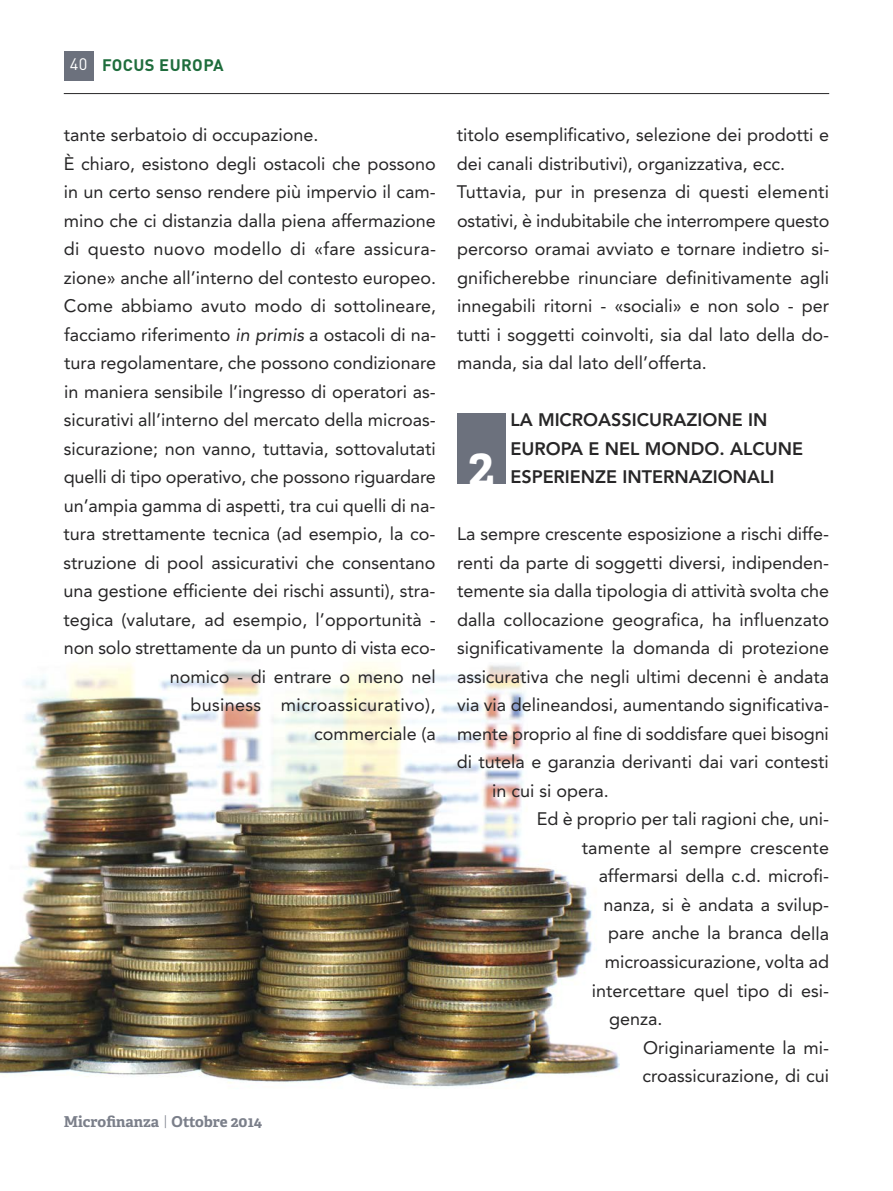
<style>
.page{position:relative;width:893px;height:1191px;background:#fff}
.page>*{position:absolute;margin:0;border:0;box-sizing:border-box;transform-origin:0 0}
.t1{font:700 55.5px "Adelle Basic";color:#fff;scale:.9 1}
.t2{font:18px/28.5px "Avenir";color:#272627}
.t3{font:800 18px/28.5px "Avenir";color:#272627}
.t4{font:18px "Avenir";letter-spacing:.02em;color:#272627}
.t5{font:700 16.5px "DIN";letter-spacing:.025em;color:#1e6d3c}
.t6{font:700 15px "Adelle Basic";color:#7b7f8a}
.s1{font-weight:400;color:#fff}
.s2{font-style:italic}
.s3{font-family:"DIN";font-weight:300}
</style>
<div class="page">
<img style="left:0;top:658px;width:620px;height:429px">
<div style="left:64px;top:51px;width:30px;height:30px;background:#6c717d"></div>
<hr style="left:64px;top:93px;width:765px;height:1px;background:#272627">
<div style="left:457px;top:413px;width:49px;height:71px;background:#6c717d"></div>
<p class="t5" style="left:70px;top:56px;width:155px"><span class="s1">40</span> FOCUS EUROPA</p>
<p class="t2" style="left:64px;top:122px;width:256px">tante serbatoio di occupazione.</p>
<p class="t2" style="left:64px;top:151px;width:374px">È chiaro, esistono degli ostacoli che possono</p>
<p class="t2" style="left:64px;top:179px;width:374px">in un certo senso rendere più impervio il cam-</p>
<p class="t2" style="left:64px;top:208px;width:374px">mino che ci distanzia dalla piena affermazione</p>
<p class="t4" style="left:64px;top:242px;width:374px">di questo nuovo modello di «fare assicura-</p>
<p class="t2" style="left:64px;top:265px;width:374px">zione» anche all’interno del contesto europeo.</p>
<p class="t2" style="left:64px;top:293px;width:374px">Come abbiamo avuto modo di sottolineare,</p>
<p class="t2" style="left:64px;top:322px;width:374px">facciamo riferimento <span class="s2">in primis</span> a ostacoli di na-</p>
<p class="t2" style="left:64px;top:350px;width:374px">tura regolamentare, che possono condizionare</p>
<p class="t2" style="left:64px;top:379px;width:373px">in maniera sensibile l’ingresso di operatori as-</p>
<p class="t2" style="left:64px;top:407px;width:374px">sicurativi all’interno del mercato della microas-</p>
<p class="t2" style="left:64px;top:436px;width:374px">sicurazione; non vanno, tuttavia, sottovalutati</p>
<p class="t2" style="left:64px;top:464px;width:374px">quelli di tipo operativo, che possono riguardare</p>
<p class="t2" style="left:64px;top:493px;width:373px">un’ampia gamma di aspetti, tra cui quelli di na-</p>
<p class="t2" style="left:63px;top:521px;width:374px">tura strettamente tecnica (ad esempio, la co-</p>
<p class="t2" style="left:63px;top:550px;width:374px">struzione di pool assicurativi che consentano</p>
<p class="t2" style="left:63px;top:578px;width:374px">una gestione efficiente dei rischi assunti), stra-</p>
<p class="t2" style="left:63px;top:607px;width:374px">tegica (valutare, ad esempio, l’opportunità -</p>
<p class="t2" style="left:64px;top:635px;width:373px">non solo strettamente da un punto di vista eco-</p>
<p class="t2" style="left:170px;top:664px;width:267px">nomico - di entrare o meno nel</p>
<p class="t4" style="left:191px;top:698px;width:247px">business microassicurativo),</p>
<p class="t2" style="left:314px;top:721px;width:123px">commerciale (a</p>
<p class="t6" style="left:64px;top:1116px;width:200px">Microfinanza <span class="s3">|</span> Ottobre 2014</p>
<p class="t2" style="left:457px;top:122px;width:374px">titolo esemplificativo, selezione dei prodotti e dei canali distributivi), organizzativa, ecc.<br>Tuttavia, pur in presenza di questi elementi ostativi, è indubitabile che interrompere questo percorso oramai avviato e tornare indietro si&shy;gnificherebbe rinunciare definitivamente agli innegabili ritorni - «sociali» e non solo - per tutti i soggetti coinvolti, sia dal lato della do&shy;manda, sia dal lato dell’offerta.</p>
<h1 class="t1" style="left:468px;top:445px;width:31px">2</h1>
<p class="t3" style="left:510px;top:407px;width:294px">LA MICROASSICURAZIONE IN<br>EUROPA E NEL MONDO. ALCUNE<br>ESPERIENZE INTERNAZIONALI</p>
<p class="t2" style="left:457px;top:521px;width:374px">La sempre crescente esposizione a rischi diffe-</p>
<p class="t2" style="left:457px;top:550px;width:374px">renti da parte di soggetti diversi, indipenden-</p>
<p class="t2" style="left:457px;top:578px;width:373px">temente sia dalla tipologia di attività svolta che</p>
<p class="t2" style="left:457px;top:607px;width:374px">dalla collocazione geografica, ha influenzato</p>
<p class="t2" style="left:457px;top:635px;width:373px">significativamente la domanda di protezione</p>
<p class="t2" style="left:457px;top:664px;width:374px">assicurativa che negli ultimi decenni è andata</p>
<p class="t2" style="left:457px;top:692px;width:374px">via via delineandosi, aumentando significativa-</p>
<p class="t2" style="left:457px;top:721px;width:373px">mente proprio al fine di soddisfare quei bisogni</p>
<p class="t2" style="left:457px;top:749px;width:374px">di tutela e garanzia derivanti dai vari contesti</p>
<p class="t2" style="left:492px;top:778px;width:118px">in cui si opera.</p>
<p class="t2" style="left:537px;top:806px;width:294px">Ed è proprio per tali ragioni che, uni-</p>
<p class="t2" style="left:582px;top:835px;width:249px">tamente al sempre crescente</p>
<p class="t2" style="left:599px;top:863px;width:232px">affermarsi della c.d. microfi-</p>
<p class="t2" style="left:603px;top:892px;width:227px">nanza, si è andata a svilup-</p>
<p class="t2" style="left:608px;top:920px;width:222px">pare anche la branca della</p>
<p class="t2" style="left:605px;top:949px;width:226px">microassicurazione, volta ad</p>
<p class="t2" style="left:592px;top:977px;width:239px">intercettare quel tipo di esi-</p>
<p class="t2" style="left:609px;top:1006px;width:55px">genza.</p>
<p class="t2" style="left:643px;top:1034px;width:187px">Originariamente la mi-</p>
<p class="t2" style="left:643px;top:1063px;width:188px">croassicurazione, di cui</p>
</div>
